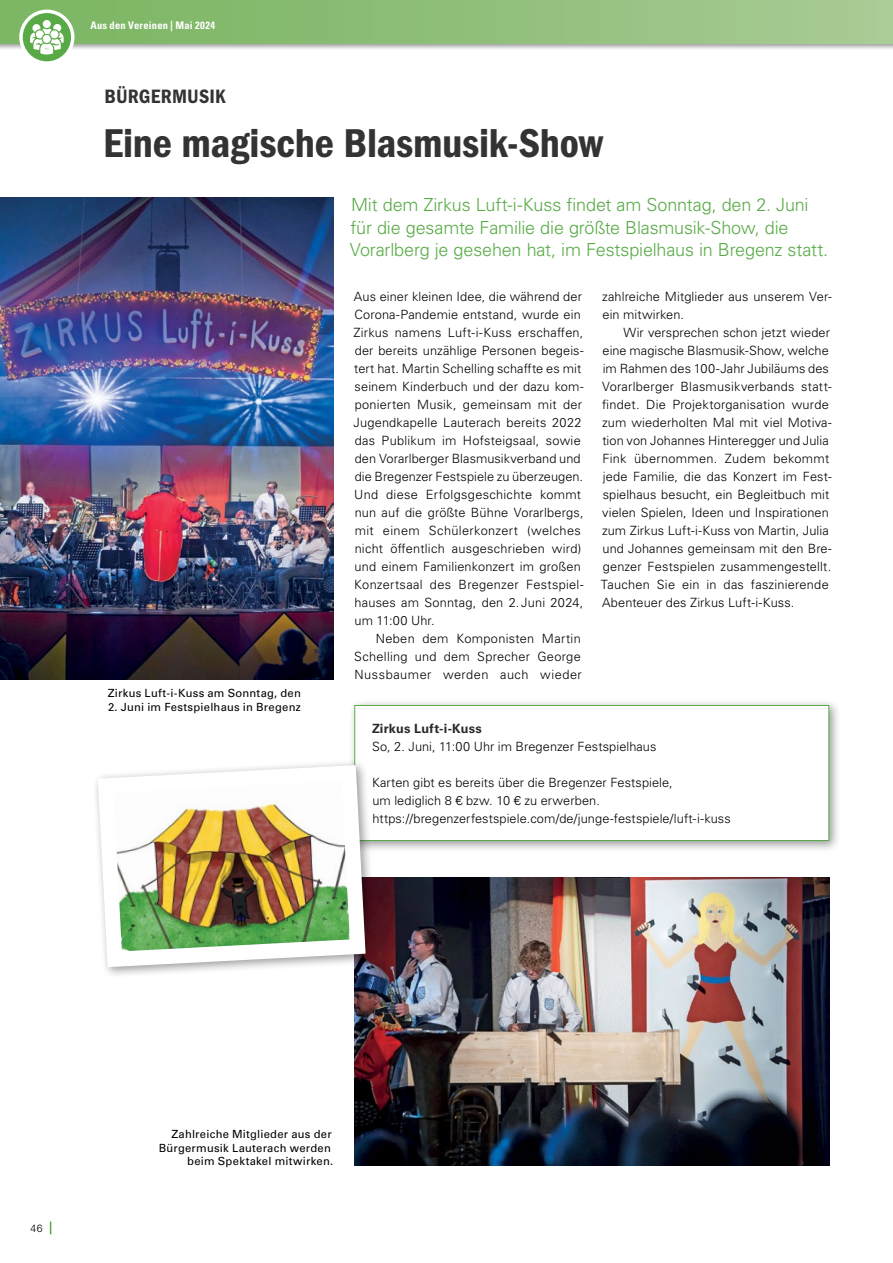
<style>
.page{position:relative;width:893px;height:1263px;background:#fff}
.page>*{position:absolute;margin:0;border:0;box-sizing:border-box;transform-origin:0 0}
.t1{font:600 40.5px "Franklin Gothic Cond ITC";letter-spacing:-.005em;color:#333334}
.t2{font:600 19.5px "Franklin Gothic Cond ITC";letter-spacing:.005em;color:#333334}
.t3{font:300 18px/22.5px "Univers LT Pro 45";letter-spacing:-.01em;color:#59aa47}
.t4{font:300 12.75px/18px "Univers LT Pro 45";letter-spacing:.01em;color:#000}
.t5{font:700 12.75px "Univers LT Pro 65";letter-spacing:.02em;color:#292829}
.t6{font:11.25px/13.5px "Univers LT Pro 55 Roman";letter-spacing:.02em;color:#000;text-align:right}
.t7{font:700 condensed 10.5px "Univers LT Pro";letter-spacing:.02em;color:#fff}
.t8{font:300 10.5px "Univers LT Pro 45";color:#000}
</style>
<div class="page">
<div style="left:348px;top:699px;width:493px;height:154px;background:#000;opacity:.4"></div>
<div style="left:355px;top:705px;width:474px;height:135px;background:#fff"></div>
<div style="left:354px;top:705px;width:475px;height:136px;border:1px solid #59aa47"></div>
<img style="left:0;top:198px;width:333px;height:481px">
<img style="left:354px;top:877px;width:475px;height:288px">
<div style="left:92px;top:759px;width:285px;height:220px;background:#000;opacity:.4"></div>
<img style="left:92px;top:757px;width:281px;height:218px">
<div style="left:0;top:0;width:893px;height:51px;background:#000;opacity:.4"></div>
<div style="left:0;top:0;width:893px;height:43px;background:linear-gradient(to right,#79b560,#a7ca94)"></div>
<svg style="left:50px;top:1221px;width:1px;height:13px"></svg>
<svg style="left:19px;top:10px;width:56px;height:55px"></svg>
<div style="left:23px;top:13px;width:48px;height:48px;background:#59aa47;border-radius:50%"></div>
<div style="left:43px;top:20px;width:8px;height:8px;background:#fff;border-radius:50%"></div>
<svg style="left:30px;top:24px;width:34px;height:30px"></svg>
<p class="t7" style="left:90px;top:19px;width:126px">Aus den Vereinen | Mai 2024</p>
<h2 class="t2" style="left:105px;top:85px;width:123px">BÜRGERMUSIK</h2>
<h1 class="t1" style="left:103px;top:119px;width:501px">Eine magische Blasmusik-Show</h1>
<h3 class="t3" style="left:350px;top:193px;width:480px">Mit dem Zirkus Luft-i-Kuss findet am Sonntag, den 2. Juni für die gesamte Familie die größte Blasmusik-Show, die<br>Vorarlberg je gesehen hat, im Festspielhaus in Bregenz statt.</h3>
<p class="t4" style="left:353px;top:287px;width:232px">Aus einer kleinen Idee, die während der Corona-Pandemie entstand, wurde ein Zirkus namens Luft-i-Kuss erschaffen, der bereits unzählige Personen begeis&shy;tert hat. Martin Schelling schaffte es mit seinem Kinderbuch und der dazu kom&shy;ponierten Musik, gemeinsam mit der Jugendkapelle Lauterach bereits 2022 das Publikum im Hofsteigsaal, sowie den Vorarlberger Blasmusikverband und die Bregenzer Festspiele zu überzeugen.<br>Und diese Erfolgsgeschichte kommt nun auf die größte Bühne Vorarlbergs, mit einem Schülerkonzert (welches nicht öffentlich ausgeschrieben wird) und einem Familienkonzert im großen Konzertsaal des Bregenzer Festspiel&shy;hauses am Sonntag, den 2. Juni 2024, um 11:00 Uhr.</p>
<p class="t4" style="left:354px;top:629px;width:229px;text-align:justify;text-indent:21px">Neben dem Komponisten Martin Schelling und dem Sprecher George Nussbaumer werden auch wieder</p>
<p class="t4" style="left:602px;top:287px;width:231px">zahlreiche Mitglieder aus unserem Ver&shy;ein mitwirken.</p>
<p class="t4" style="left:601px;top:323px;width:232px;text-indent:23px">Wir versprechen schon jetzt wieder eine magische Blasmusik-Show, welche im Rahmen des 100-Jahr Jubiläums des Vorarlberger Blasmusikverbands statt&shy;findet. Die Projektorganisation wurde zum wiederholten Mal mit viel Motiva&shy;tion von Johannes Hinteregger und Julia Fink übernommen. Zudem bekommt jede Familie, die das Konzert im Fest&shy;spielhaus besucht, ein Begleitbuch mit vielen Spielen, Ideen und Inspirationen zum Zirkus Luft-i-Kuss von Martin, Julia und Johannes gemeinsam mit den Bre&shy;genzer Festspielen zusammengestellt.<br>Tauchen Sie ein in das faszinierende Abenteuer des Zirkus Luft-i-Kuss.</p>
<p class="t6" style="left:108px;top:686px;width:195px">Zirkus Luft-i-Kuss am Sonntag, den</p>
<p class="t6" style="left:108px;top:699px;width:194px">2. Juni im Festspielhaus in Bregenz</p>
<p class="t5" style="left:372px;top:720px;width:111px">Zirkus Luft-i-Kuss</p>
<p class="t4" style="left:372px;top:737px;width:286px">So, 2. Juni, 11:00 Uhr im Bregenzer Festspielhaus</p>
<p class="t4" style="left:372px;top:773px;width:360px">Karten gibt es bereits über die Bregenzer Festspiele,<br>um lediglich 8 € bzw. 10 € zu erwerben. https://bregenzerfestspiele.com/de/junge-festspiele/luft-i-kuss</p>
<p class="t8" style="left:30px;top:1221px;width:14px">46</p>
<p class="t6" style="left:159px;top:1127px;width:176px">Zahlreiche Mitglieder aus der<br>Bürgermusik Lauterach werden beim Spektakel mitwirken.</p>
</div>
